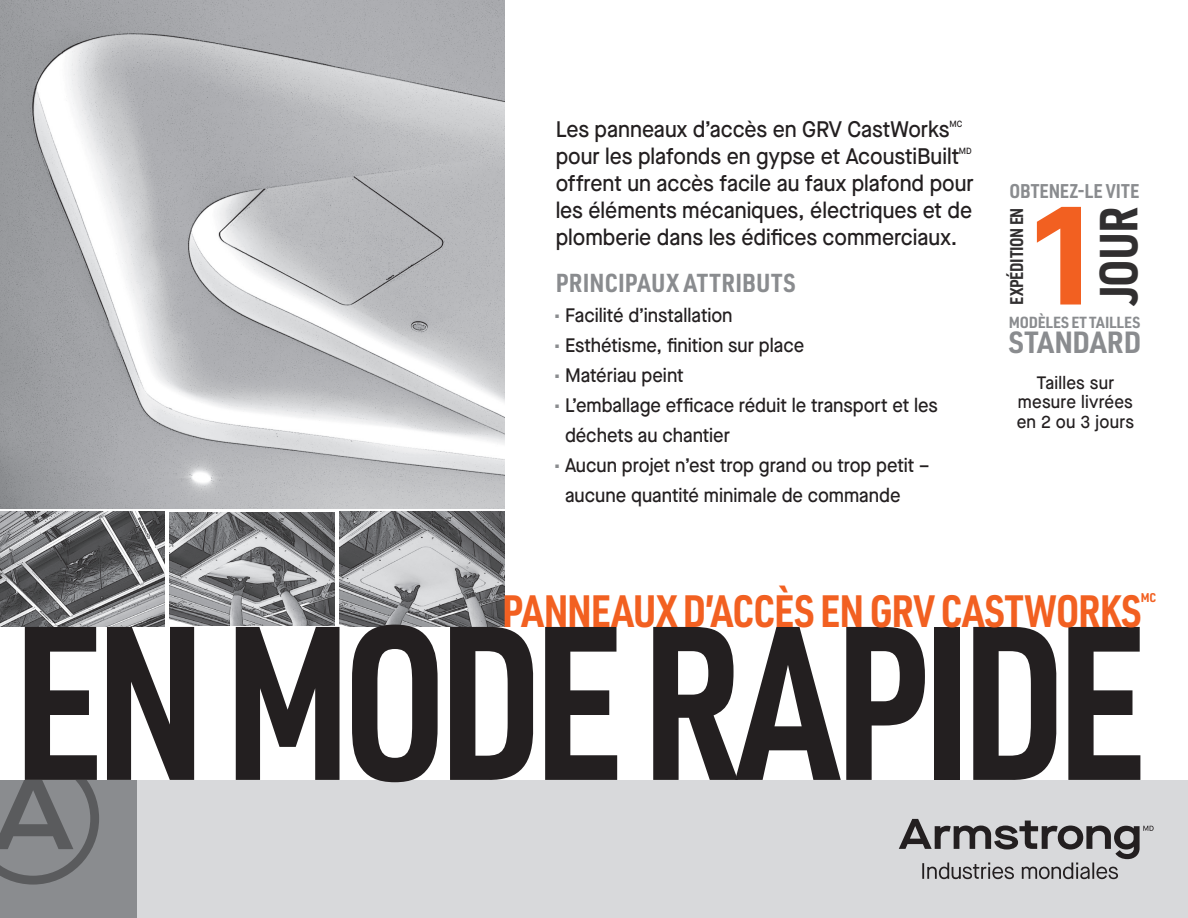
<style>
.page{position:relative;width:1188px;height:918px;background:#fff}
.page>*{position:absolute;margin:0;border:0;box-sizing:border-box;transform-origin:0 0}
.t1{font:700 214.2px "URWDIN Semi Cond";letter-spacing:-.055em;color:#231f20;scale:.84 1}
.t2{font:700 139.5px "Maison Neue";color:#f26021}
.t3{font:700 52.5px "URWDIN Semi Cond";color:#312f30;scale:.9 1}
.t4{font:700 44.4px "URWDIN Semi Cond";letter-spacing:-.015em;color:#f26021;scale:.9 1}
.t5{font:700 30px "URWDIN Semi Cond";color:#8a8c8f}
.t6{font:700 25.5px "URWDIN Semi Cond";letter-spacing:.015em;color:#8a8c8f;scale:.95 1}
.t7{font:500 22.5px/27px "Maison Neue";letter-spacing:-.005em;color:#231f20;text-align:justify;scale:.95 1}
.t8{font:500 19.5px/30px "Maison Neue";color:#231f20;scale:.95 1}
.t9{font:700 19.5px "URWDIN Semi Cond";letter-spacing:.005em;color:#8a8c8f;scale:.95 1}
.t10{font:500 18px/19.5px "Maison Neue";letter-spacing:.015em;color:#231f20;text-align:center;scale:.95 1}
.t11{font:700 18px "URWDIN Semi Cond";letter-spacing:-.02em;color:#312f30;scale:.9 1}
.t12{font:700 15.75px "URWDIN Semi Cond";color:#8a8c8f}
.t13{font:700 12.45px "URWDIN Semi Cond";color:#f26021}
.t14{font:500 9px "Maison Neue";color:#231f20;scale:.95 1}
</style>
<div class="page">
<img style="left:0;top:0;width:505px;height:508px">
<img style="left:0;top:512px;width:165px;height:115px">
<img style="left:170px;top:513px;width:165px;height:113px">
<img style="left:340px;top:512px;width:165px;height:115px">
<div style="left:0;top:780px;width:138px;height:138px;background:#8a8c8f"></div>
<svg style="left:0;top:780px;width:99px;height:105px"></svg>
<div style="left:138px;top:780px;width:1050px;height:138px;background:#d8d9db"></div>
<svg style="left:899px;top:819px;width:255px;height:60px"></svg>
<p class="t7" style="left:556px;top:115px;width:416px">Les panneaux d’accès en GRV CastWorks</p>
<p class="t14" style="left:950px;top:118px;width:15px">MC</p>
<p class="t7" style="left:556px;top:142px;width:426px">pour les plafonds en gypse et AcoustiBuilt</p>
<p class="t14" style="left:959px;top:145px;width:15px">MD</p>
<p class="t7" style="left:556px;top:169px;width:442px">offrent un accès facile au faux plafond pour les éléments mécaniques, électriques et de plomberie dans les édifices commerciaux.</p>
<p class="t6" style="left:556px;top:266px;width:254px">PRINCIPAUX ATTRIBUTS</p>
<p class="t8" style="left:554px;top:300px;width:189px"><sup>.</sup> Facilité d’installation</p>
<p class="t8" style="left:554px;top:330px;width:265px"><sup>.</sup> Esthétisme, finition sur place</p>
<p class="t8" style="left:554px;top:360px;width:138px"><sup>.</sup> Matériau peint</p>
<p class="t8" style="left:565px;top:390px;width:394px;text-indent:-11px"><sup>.</sup> L’emballage efficace réduit le transport et les déchets au chantier</p>
<p class="t8" style="left:565px;top:450px;width:385px;text-indent:-11px"><sup>.</sup> Aucun projet n’est trop grand ou trop petit – aucune quantité minimale de commande</p>
<p class="t9" style="left:1010px;top:177px;width:138px">OBTENEZ-LE VITE</p>
<p class="t11" style="left:1004px;top:305px;width:109px;rotate:-90deg">EXPÉDITION EN</p>
<p class="t2" style="left:1034px;top:157px;width:61px">1</p>
<p class="t3" style="left:1083px;top:305px;width:111px;rotate:-90deg">JOUR</p>
<p class="t12" style="left:1009px;top:311px;width:133px">MODÈLES ET TAILLES</p>
<p class="t5" style="left:1009px;top:322px;width:134px">STANDARD</p>
<p class="t10" style="left:1017px;top:372px;width:125px">Tailles sur mesure livrées en 2 ou 3 jours</p>
<p class="t4" style="left:502px;top:581px;width:712px">PANNEAUX D’ACCÈS EN GRV CASTWORKS</p>
<p class="t13" style="left:1141px;top:589px;width:17px">MC</p>
<p class="t1" style="left:12px;top:557px;width:1352px">EN MODE RAPIDE</p>
</div>
